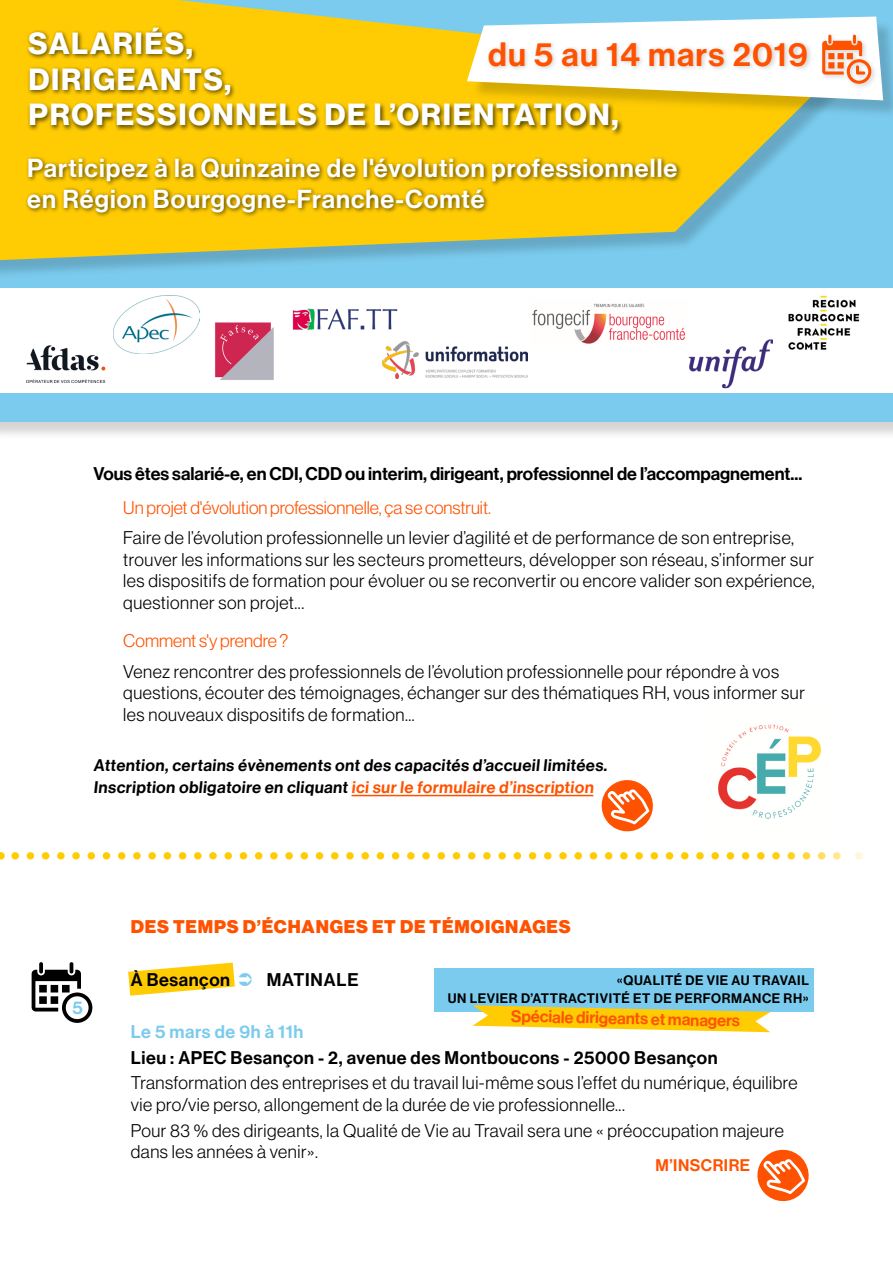
<style>
.page{position:relative;width:893px;height:1263px;background:#fff}
.page>*{position:absolute;margin:0;border:0;box-sizing:border-box;transform-origin:0 0}
.t1{font:33px "N Haas Grotesk DS Std 65 Md";letter-spacing:.04em;color:#ff5200}
.t2{font:30px/35.5px "N Haas Grotesk DS Std 75 Bd";letter-spacing:.055em;color:#fff}
.t3{font:25.5px/30.6px "N Haas Grotesk DS Std 65 Md";letter-spacing:.04em;color:#fff}
.t4{font:18px/21.6px "N Haas Grotesk DS Std 45 Lt";letter-spacing:.03em;color:#000}
.t5{font:18px "N Haas Grotesk DS Std 65 Md";color:#000}
.t6{font:18px "N Haas Grotesk DS Std 45 Lt";color:#ff5200}
.t7{font:18px "N Haas Grotesk DS Std 65 Md";letter-spacing:.03em;color:#000}
.t8{font:18px "N Haas Grotesk DS Std 95 Blk";letter-spacing:.045em;color:#ff5200}
.t9{font:18px "N Haas Grotesk DS Std 65 Md";letter-spacing:.03em;color:#7bcbee}
.t10{font:18px "N Haas Grotesk DS Std 65 Md";letter-spacing:.045em;color:#000}
.t11{font:16.5px/21.9px "N Haas Grotesk DS Std 65 Md";color:#000}
.t12{font:16.5px "N Haas Grotesk DS Std 65 Md";letter-spacing:.03em;color:#ff5200}
.t13{font:13.5px/18px "N Haas Grotesk DS Std 65 Md";letter-spacing:.045em;color:#000;text-align:right}
.s1{color:#ff5200}
</style>
<div class="page">
<svg style="left:32px;top:962px;width:60px;height:61px"></svg>
<div style="left:434px;top:968px;width:380px;height:43px;background:#7bcbee"></div>
<svg style="left:472px;top:1005px;width:299px;height:27px"></svg>
<hr style="left:352px;top:795px;width:241px;height:1px;background:#ff5200">
<svg style="left:15px;top:852px;width:826px;height:7px"></svg>
<img style="left:718px;top:724px;width:103px;height:95px">
<svg style="left:757px;top:1149px;width:52px;height:53px"></svg>
<img style="left:113px;top:296px;width:87px;height:57px">
<img style="left:215px;top:322px;width:59px;height:58px">
<img style="left:292px;top:308px;width:106px;height:22px">
<img style="left:532px;top:303px;width:154px;height:41px">
<img style="left:688px;top:339px;width:85px;height:50px">
<img style="left:382px;top:341px;width:145px;height:37px">
<img style="left:27px;top:345px;width:79px;height:37px">
<img style="left:788px;top:295px;width:72px;height:55px">
<div style="left:0;top:0;width:893px;height:287px;background:#7bcbee"></div>
<div style="left:0;top:0;width:852px;height:282px;background:#000;opacity:.17"></div>
<svg style="left:0;top:0;width:834px;height:260px;fill:#ffcc03"></svg>
<div style="left:26px;top:25px;width:598px;height:112px;background:#000;opacity:.66"></div>
<div style="left:25px;top:155px;width:658px;height:62px;background:#000;opacity:.66"></div>
<div style="left:0;top:395px;width:893px;height:45px;background:#000;opacity:.17"></div>
<div style="left:0;top:393px;width:893px;height:28px;background:#7bcbee"></div>
<div style="left:470px;top:19px;width:423px;height:100px;background:#000;opacity:.17"></div>
<svg style="left:467px;top:17px;width:416px;height:83px;background:#efead3"></svg>
<svg style="left:601px;top:780px;width:52px;height:52px"></svg>
<svg style="left:128px;top:962px;width:107px;height:34px"></svg>
<h2 class="t2" style="left:28px;top:26px;width:592px">SALARIÉS,<br>DIRIGEANTS,<br>PROFESSIONNELS DE L’ORIENTATION,</h2>
<h3 class="t3" style="left:27px;top:153px;width:652px">Participez à la Quinzaine de l'évolution professionnelle en Région Bourgogne-Franche-Comté</h3>
<h1 class="t1" style="left:488px;top:35px;width:321px">du 5 au 14 mars 2019</h1>
<p class="t5" style="left:94px;top:463px;width:710px">Vous êtes salarié-e, en CDI, CDD ou interim, dirigeant, professionnel de l’accompagnement...</p>
<p class="t6" style="left:123px;top:497px;width:369px">Un projet d'évolution professionnelle, ça se construit.</p>
<p class="t4" style="left:123px;top:527px;width:693px">Faire de l’évolution professionnelle un levier d’agilité et de performance de son entreprise, trouver les informations sur les secteurs prometteurs, développer son réseau, s’informer sur les dispositifs de formation pour évoluer ou se reconvertir ou encore valider son expérience, questionner son projet...</p>
<p class="t6" style="left:123px;top:631px;width:167px">Comment s'y prendre ?</p>
<p class="t4" style="left:123px;top:660px;width:683px">Venez rencontrer des professionnels de l’évolution professionnelle pour répondre à vos questions, écouter des témoignages, échanger sur des thématiques RH, vous informer sur les nouveaux dispositifs de formation...</p>
<p class="t11" style="left:94px;top:754px;width:517px">Attention, certains évènements ont des capacités d’accueil limitées.<br>Inscription obligatoire en cliquant <span class="s1">ici sur le formulaire d’inscription</span></p>
<p class="t9" style="left:72px;top:997px;width:12px">5</p>
<p class="t8" style="left:131px;top:916px;width:441px">DES TEMPS D’ÉCHANGES ET DE TÉMOIGNAGES</p>
<p class="t7" style="left:131px;top:969px;width:101px">À Besançon</p>
<p class="t10" style="left:267px;top:969px;width:93px">MATINALE</p>
<p class="t9" style="left:131px;top:1021px;width:174px">Le 5 mars de 9h à 11h</p>
<p class="t7" style="left:131px;top:1047px;width:588px">Lieu : APEC Besançon - 2, avenue des Montboucons - 25000 Besançon</p>
<p class="t4" style="left:131px;top:1072px;width:668px">Transformation des entreprises et du travail lui-même sous l’effet du numérique, équilibre vie pro/vie perso, allongement de la durée de vie professionnelle...</p>
<p class="t4" style="left:131px;top:1120px;width:655px">Pour 83 % des dirigeants, la Qualité de Vie au Travail sera une « préoccupation majeure dans les années à venir».</p>
<p class="t12" style="left:655px;top:1156px;width:96px">M’INSCRIRE</p>
<p class="t13" style="left:448px;top:971px;width:363px">«QUALITÉ DE VIE AU TRAVAIL<br>UN LEVIER D’ATTRACTIVITÉ ET DE PERFORMANCE RH»</p>
<p class="t12" style="left:511px;top:1007px;width:231px;rotate:1deg">Spéciale dirigeants et managers</p>
</div>
